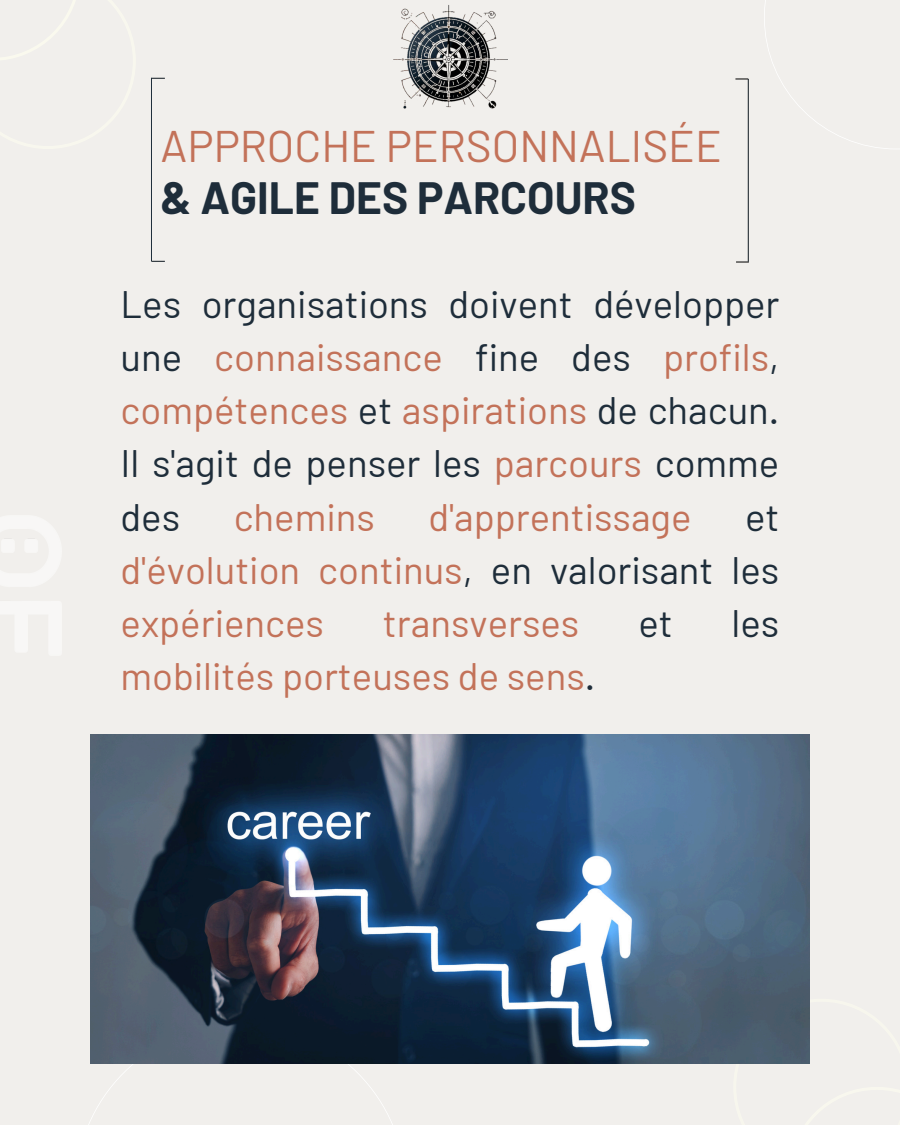
<style>
.page{position:relative;width:900px;height:1125px;background:#f1efec}
.page>*{position:absolute;margin:0;border:0;box-sizing:border-box;transform-origin:0 0}
.t1{font:44.2px "Barlow";color:#c37259}
.t2{font:700 44.2px "Barlow";color:#1e2d3a}
.t3{font:38.3px/53.2px "Barlow";color:#1e2d3a;text-align:justify}
.t4{font:38.3px/53.2px "Barlow";color:#c37259;text-align:justify}
.s1{color:#c37259}
.s2{color:#1e2d3a}
</style>
<div class="page">
<svg style="left:88px;top:1063px;width:318px;height:62px"></svg>
<svg style="left:764px;top:0;width:125px;height:149px"></svg>
<img style="left:393px;top:5px;width:114px;height:104px">
<svg style="left:152px;top:78px;width:13px;height:1px"></svg>
<svg style="left:151px;top:261px;width:14px;height:1px"></svg>
<hr style="left:151px;top:78px;width:1px;height:183px;background:#1e2d3a">
<svg style="left:735px;top:79px;width:13px;height:1px"></svg>
<svg style="left:736px;top:262px;width:13px;height:1px"></svg>
<hr style="left:748px;top:79px;width:1px;height:183px;background:#0d171f">
<img style="left:90px;top:735px;width:720px;height:328px">
<h2 class="t1" style="left:161px;top:117px;width:563px">APPROCHE PERSONNALISÉE</h2>
<h1 class="t2" style="left:161px;top:170px;width:477px">&amp; AGILE DES PARCOURS</h1>
<p class="t3" style="left:121px;top:276px;width:660px">Les organisations doivent développer une <span class="s1">connaissance</span> fine des <span class="s1">profils</span>, <span class="s1">compétences</span> et <span class="s1">aspirations</span> de chacun.<br>Il s'agit de penser les <span class="s1">parcours</span> comme des</p>
<p class="t4" style="left:234px;top:489px;width:143px">chemins</p>
<p class="t4" style="left:428px;top:489px;width:265px">d'apprentissage</p>
<p class="t4" style="left:121px;top:489px;width:660px;text-indent:624px"><span class="s2">et </span>d'évolution continus<span class="s2">, en valorisant les </span>expériences</p>
<p class="t4" style="left:383px;top:595px;width:198px">transverses</p>
<p class="t3" style="left:638px;top:595px;width:36px">et</p>
<p class="t3" style="left:732px;top:595px;width:49px">les</p>
<p class="t4" style="left:121px;top:649px;width:476px">mobilités porteuses de sens<span class="s2">.</span></p>
</div>
